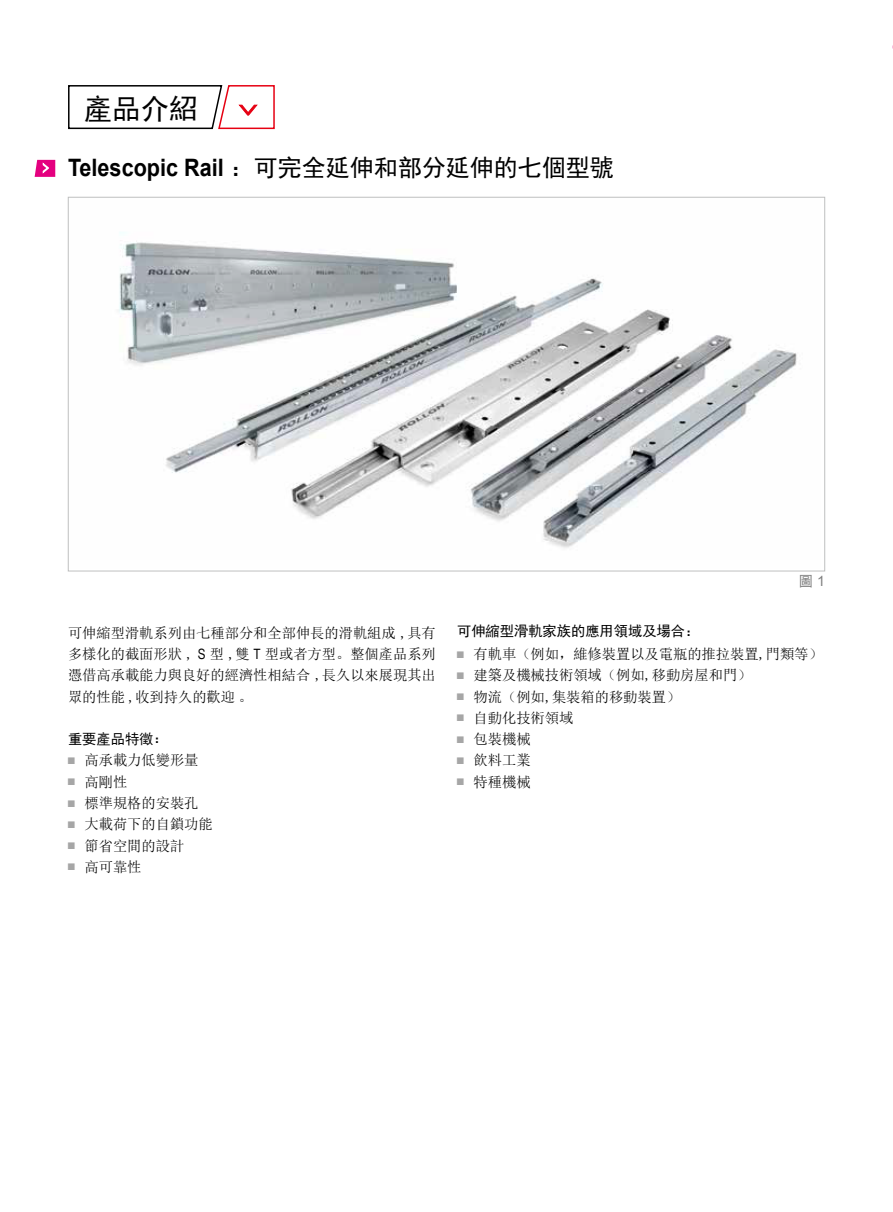
<style>
.page{position:relative;width:893px;height:1212px;background:#fff}
.page>*{position:absolute;margin:0;border:0;box-sizing:border-box;transform-origin:0 0}
.t1{font:28.5px "Sim Hei";color:#000}
.t2{font:24px "Sim Hei";color:#000}
.t3{font:14.25px/21.3px "Sim Sun";color:#000;text-align:justify}
.t4{font:14.25px "Sim Hei";color:#000}
.t5{font:14.25px "Sim Hei";color:#808080}
.s1{font-family:"Arial";font-weight:700}
.s2{font-family:"Arial"}
.s3{font-family:"Arial Narrow"}
.s4{font-family:"Arial Narrow";color:#a6a6a6}
</style>
<div class="page">
<img style="left:118px;top:232px;width:679px;height:316px">
<svg style="left:68px;top:85px;width:207px;height:45px"></svg>
<svg style="left:35px;top:160px;width:20px;height:17px"></svg>
<p class="t1" style="left:84px;top:94px;width:115px">產品介紹</p>
<p class="t2" style="left:68px;top:156px;width:547px"><span class="s1">Telescopic Rail</span> ：可完全延伸和部分延伸的七個型號</p>
<p class="t5" style="left:799px;top:574px;width:28px">圖 <span class="s2">1</span></p>
<p class="t3" style="left:68px;top:622px;width:369px">可伸縮型滑軌系列由七種部分和全部伸長的滑軌組成 ,具有多樣化的截面形狀 , <span class="s3">S</span> 型 ,雙 <span class="s3">T</span> 型或者方型。整個產品系列憑借高承載能力與良好的經濟性相結合 ,長久以來展現其出眾的性能 ,收到持久的歡迎。</p>
<p class="t4" style="left:68px;top:732px;width:101px">重要產品特徵：</p>
<p class="t3" style="left:68px;top:750px;width:132px"><span class="s4">■</span> 高承載力低變形量</p>
<p class="t3" style="left:68px;top:771px;width:61px"><span class="s4">■</span> 高剛性</p>
<p class="t3" style="left:68px;top:792px;width:132px"><span class="s4">■</span> 標準規格的安裝孔</p>
<p class="t3" style="left:68px;top:813px;width:146px"><span class="s4">■</span> 大載荷下的自鎖功能</p>
<p class="t3" style="left:68px;top:835px;width:118px"><span class="s4">■</span> 節省空間的設計</p>
<p class="t3" style="left:68px;top:856px;width:75px"><span class="s4">■</span> 高可靠性</p>
<p class="t4" style="left:457px;top:624px;width:244px">可伸縮型滑軌家族的應用領域及場合：</p>
<p class="t3" style="left:457px;top:643px;width:367px"><span class="s4">■</span> 有軌車（例如，維修裝置以及電瓶的推拉裝置,門類等）</p>
<p class="t3" style="left:457px;top:665px;width:296px"><span class="s4">■</span> 建築及機械技術領域（例如,移動房屋和門）</p>
<p class="t3" style="left:457px;top:686px;width:225px"><span class="s4">■</span> 物流（例如,集裝箱的移動裝置）</p>
<p class="t3" style="left:457px;top:707px;width:118px"><span class="s4">■</span> 自動化技術領域</p>
<p class="t3" style="left:457px;top:728px;width:75px"><span class="s4">■</span> 包裝機械</p>
<p class="t3" style="left:457px;top:750px;width:75px"><span class="s4">■</span> 飲料工業</p>
<p class="t3" style="left:457px;top:771px;width:75px"><span class="s4">■</span> 特種機械</p>
</div>
